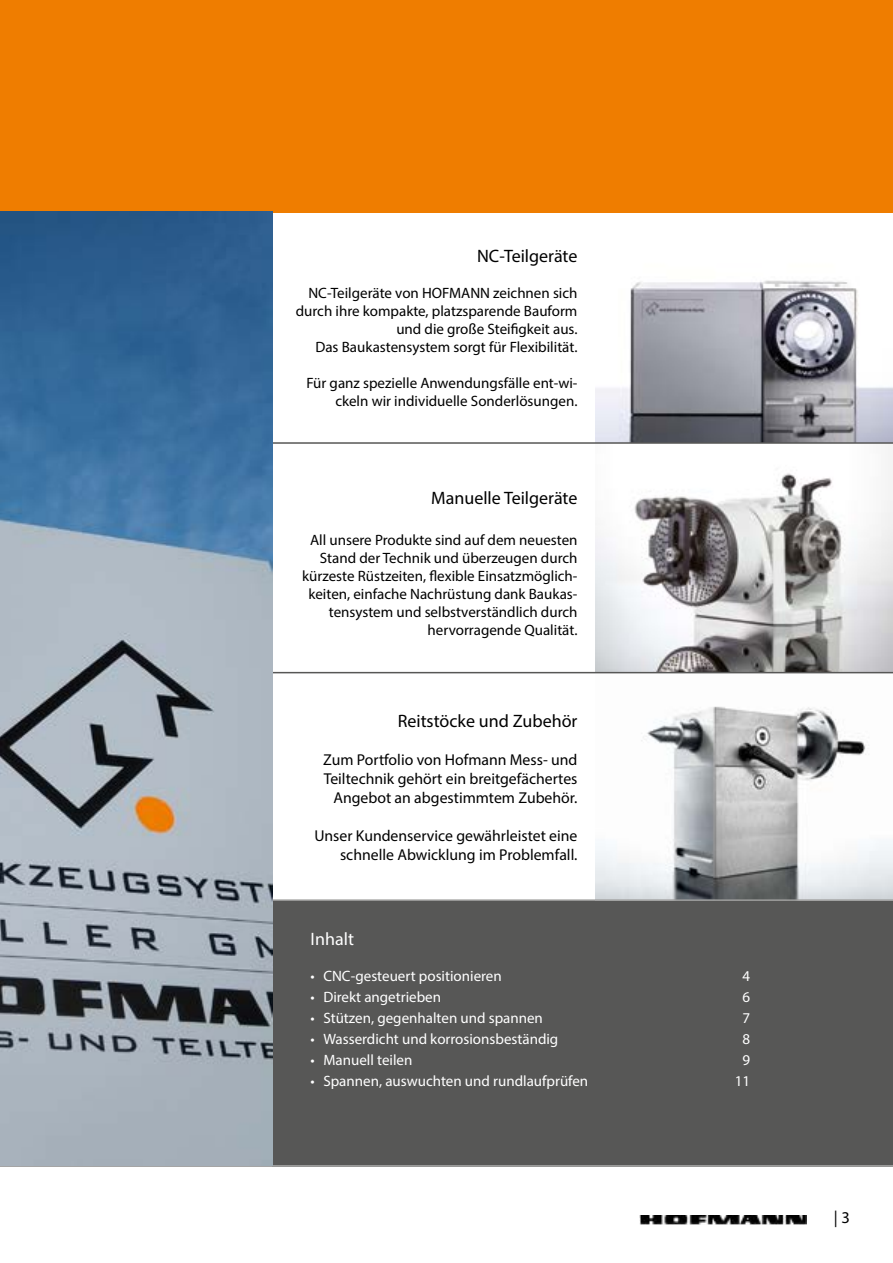
<style>
.page{position:relative;width:893px;height:1263px;background:#fff}
.page>*{position:absolute;margin:0;border:0;box-sizing:border-box;transform-origin:0 0}
.t1{font:18px "Myriad Pro";color:#000}
.t2{font:18px "Myriad Pro";color:#fff}
.t3{font:16.5px "Myriad Pro";color:#000}
.t4{font:15.75px/18.9px "Myriad Pro";color:#000;text-align:right}
.t5{font:15px/18px "Myriad Pro";color:#000;text-align:right}
.t6{font:15px "Myriad Pro";color:#fff}
</style>
<div class="page">
<div style="left:272px;top:900px;width:621px;height:267px;background:#575756"></div>
<div style="left:0;top:0;width:893px;height:213px;background:#ef7d00"></div>
<img style="left:639px;top:1215px;width:167px;height:9px">
<img style="left:595px;top:280px;width:298px;height:619px">
<hr style="left:272px;top:442px;width:621px;height:2px;background:#575756">
<hr style="left:272px;top:672px;width:621px;height:1px;background:#575756">
<hr style="left:0;top:899px;width:893px;height:2px;background:#9d9d9c">
<hr style="left:0;top:1165px;width:893px;height:2px;background:#9d9d9c">
<img style="left:0;top:211px;width:272px;height:954px">
<p class="t1" style="left:477px;top:244px;width:102px">NC-Teilgeräte</p>
<p class="t5" style="left:296px;top:283px;width:283px">NC-Teilgeräte von HOFMANN zeichnen sich durch ihre kompakte, platzsparende Bauform und die große Steifigkeit aus.<br>Das Baukastensystem sorgt für Flexibilität.</p>
<p class="t5" style="left:306px;top:373px;width:272px">Für ganz spezielle Anwendungsfälle ent-wi&shy;ckeln wir individuelle Sonderlösungen.</p>
<p class="t1" style="left:431px;top:487px;width:148px">Manuelle Teilgeräte</p>
<p class="t5" style="left:302px;top:530px;width:277px">All unsere Produkte sind auf dem neuesten Stand der Technik und überzeugen durch kürzeste Rüstzeiten, flexible Einsatzmöglich&shy;keiten, einfache Nachrüstung dank Baukas&shy;tensystem und selbstverständlich durch hervorragende Qualität.</p>
<p class="t1" style="left:398px;top:710px;width:181px">Reitstöcke und Zubehör</p>
<p class="t4" style="left:323px;top:750px;width:256px">Zum Portfolio von Hofmann Mess- und<br>Teiltechnik gehört ein breitgefächertes<br>Angebot an abgestimmtem Zubehör.</p>
<p class="t4" style="left:314px;top:826px;width:265px">Unser Kundenservice gewährleistet eine schnelle Abwicklung im Problemfall.</p>
<p class="t2" style="left:311px;top:928px;width:45px">Inhalt</p>
<p class="t6" style="left:311px;top:966px;width:193px">• CNC-gesteuert positionieren</p>
<p class="t6" style="left:742px;top:966px;width:9px">4</p>
<p class="t6" style="left:311px;top:987px;width:132px">• Direkt angetrieben</p>
<p class="t6" style="left:742px;top:987px;width:9px">6</p>
<p class="t6" style="left:311px;top:1008px;width:234px">• Stützen, gegenhalten und spannen</p>
<p class="t6" style="left:742px;top:1008px;width:9px">7</p>
<p class="t6" style="left:311px;top:1029px;width:249px">• Wasserdicht und korrosionsbeständig</p>
<p class="t6" style="left:742px;top:1029px;width:9px">8</p>
<p class="t6" style="left:311px;top:1050px;width:103px">• Manuell teilen</p>
<p class="t6" style="left:742px;top:1050px;width:9px">9</p>
<p class="t6" style="left:311px;top:1071px;width:279px">• Spannen, auswuchten und rundlaufprüfen</p>
<p class="t6" style="left:735px;top:1071px;width:17px">11</p>
<p class="t3" style="left:834px;top:1208px;width:17px">| 3</p>
</div>
